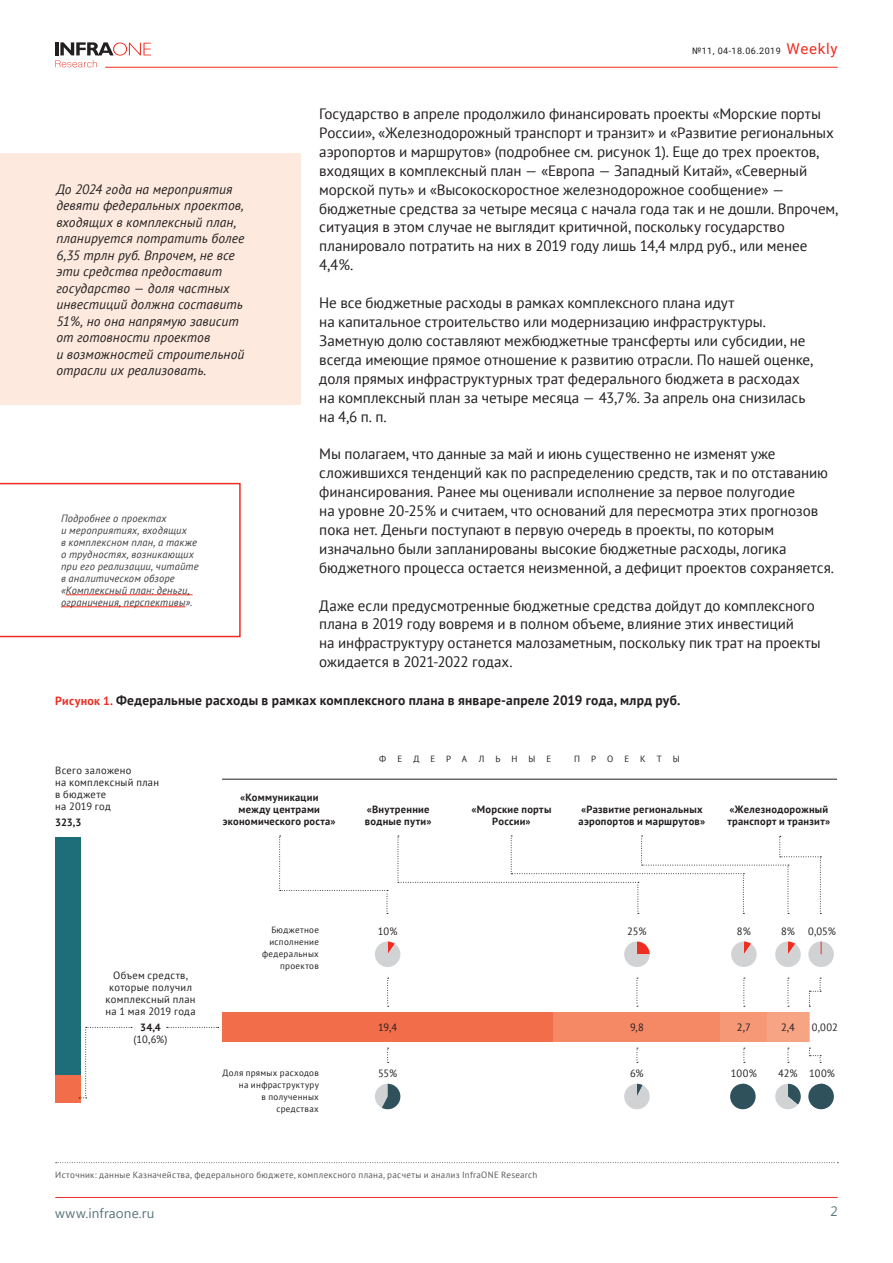
<style>
.page{position:relative;width:893px;height:1263px;background:#fff}
.page>*{position:absolute;margin:0;border:0;box-sizing:border-box;transform-origin:0 0}
.Body_main{font:15px/18.9px "PT Sans";letter-spacing:-.005em;color:#231f20}
.body_innerText{font:italic 13.5px/16.5px "PT Sans";letter-spacing:.005em;color:#231f20}
.Figure_Head{font:700 13.5px "PT Sans";letter-spacing:.015em;color:#231f20}
.t1{font:13.5px "Segoe UI";letter-spacing:.01em;color:#58747c}
.body_innerText-2{font:italic 10.5px/12px "PT Sans";letter-spacing:.015em;color:#3e3e3f}
.Head_Infograf{font:700 10.5px/12px "PT Sans";letter-spacing:.025em;color:#231f20}
.Head_Infograf-2{font:10.5px/12px "PT Sans";letter-spacing:.025em;color:#231f20;text-align:center}
.Head_Infograf-3{font:9px/12px "PT Sans";letter-spacing:.035em;color:#231f20;text-align:right}
.ist{font:9px "PT Sans";letter-spacing:.03em;color:#57585a}
.t2{font:9px "Roboto";letter-spacing:.05em;color:#231f20}
.Head_Infograf-4{font:9px "PT Sans";letter-spacing:1.23em;color:#231f20}
.s1{font-size:15px;color:#ee2e22}
.s2{font-size:12px;color:#ee2e22}
.s3{font-weight:700}
</style>
<div class="page">
<div style="left:222px;top:1012px;width:331px;height:30px;background:#f26d4a"></div>
<div style="left:553px;top:1012px;width:168px;height:30px;background:#f58966"></div>
<div style="left:767px;top:1012px;width:42px;height:30px;background:#f7a485"></div>
<div style="left:721px;top:1012px;width:46px;height:30px;background:#f69776"></div>
<hr style="left:809px;top:1012px;width:1px;height:30px;background:#fbc0a7">
<div style="left:0;top:154px;width:301px;height:251px;background:#fde9dd"></div>
<svg style="left:0;top:483px;width:241px;height:154px"></svg>
<svg style="left:56px;top:1162px;width:782px;height:1px"></svg>
<div style="left:55px;top:1075px;width:26px;height:28px;background:#f26d4a"></div>
<div style="left:55px;top:837px;width:26px;height:238px;background:#1e6e79"></div>
<svg style="left:79px;top:1027px;width:53px;height:71px"></svg>
<hr style="left:222px;top:779px;width:615px;height:1px;background:#231f20">
<svg style="left:167px;top:1027px;width:52px;height:1px"></svg>
<svg style="left:279px;top:836px;width:109px;height:78px"></svg>
<svg style="left:398px;top:836px;width:423px;height:78px"></svg>
<svg style="left:387px;top:978px;width:2px;height:29px"></svg>
<svg style="left:387px;top:1048px;width:2px;height:15px"></svg>
<svg style="left:637px;top:978px;width:1px;height:29px"></svg>
<svg style="left:743px;top:978px;width:2px;height:29px"></svg>
<svg style="left:743px;top:1048px;width:2px;height:15px"></svg>
<svg style="left:788px;top:978px;width:1px;height:29px"></svg>
<div style="left:730px;top:1084px;width:26px;height:25px;background:#2e515c;border-radius:50%"></div>
<div style="left:808px;top:1084px;width:26px;height:25px;background:#2e515c;border-radius:50%"></div>
<svg style="left:809px;top:978px;width:12px;height:29px"></svg>
<svg style="left:809px;top:1048px;width:12px;height:15px"></svg>
<div style="left:808px;top:941px;width:26px;height:26px;background:#d1d2d4;border-radius:50%"></div>
<svg style="left:821px;top:941px;width:1px;height:13px"></svg>
<svg style="left:375px;top:941px;width:26px;height:26px"></svg>
<svg style="left:624px;top:941px;width:26px;height:26px"></svg>
<svg style="left:731px;top:941px;width:26px;height:26px"></svg>
<svg style="left:775px;top:941px;width:26px;height:26px"></svg>
<svg style="left:375px;top:1084px;width:26px;height:26px"></svg>
<svg style="left:624px;top:1084px;width:26px;height:26px"></svg>
<svg style="left:775px;top:1084px;width:26px;height:26px"></svg>
<hr style="left:55px;top:1197px;width:783px;height:1px;background:#ee2e22">
<hr style="left:105px;top:67px;width:733px;height:1px;background:#ee2e22">
<svg style="left:55px;top:42px;width:96px;height:25px"></svg>
<p class="body_innerText" style="left:56px;top:180px;width:190px">До 2024 года на мероприятия девяти федеральных проектов, входящих в комплексный план, планируется потратить более<br>6,35 трлн руб. Впрочем, не все эти средства предоставит государство — доля частных инвестиций должна составить<br>51%, но она напрямую зависит от готовности проектов<br>и возможностей строительной отрасли их реализовать.</p>
<p class="body_innerText-2" style="left:61px;top:512px;width:139px">Подробнее о проектах<br>и мероприятиях, входящих<br>в комплексном план, а также о трудностях, возникающих при его реализации, читайте в аналитическом обзоре «Комплексный план: деньги, ограничения, перспективы».</p>
<p class="t2" style="left:692px;top:44px;width:147px">№11, 04-18.06.2019 <span class="s1">Weekly</span></p>
<p class="Body_main" style="left:319px;top:104px;width:520px">Государство в апреле продолжило финансировать проекты «Морские порты России», «Железнодорожный транспорт и транзит» и «Развитие региональных аэропортов и маршрутов» (подробнее см. рисунок 1). Еще до трех проектов, входящих в комплексный план — «Европа — Западный Китай», «Северный морской путь» и «Высокоскоростное железнодорожное сообщение» — бюджетные средства за четыре месяца с начала года так и не дошли. Впрочем, ситуация в этом случае не выглядит критичной, поскольку государство планировало потратить на них в 2019 году лишь 14,4 млрд руб., или менее 4,4%.</p>
<p class="Body_main" style="left:319px;top:293px;width:495px">Не все бюджетные расходы в рамках комплексного плана идут<br>на капитальное строительство или модернизацию инфраструктуры.<br>Заметную долю составляют межбюджетные трансферты или субсидии, не всегда имеющие прямое отношение к развитию отрасли. По нашей оценке, доля прямых инфраструктурных трат федерального бюджета в расходах на комплексный план за четыре месяца — 43,7%. За апрель она снизилась на 4,6 п. п.</p>
<p class="Body_main" style="left:319px;top:444px;width:516px">Мы полагаем, что данные за май и июнь существенно не изменят уже сложившихся тенденций как по распределению средств, так и по отставанию финансирования. Ранее мы оценивали исполнение за первое полугодие<br>на уровне 20‑25% и считаем, что оснований для пересмотра этих прогнозов пока нет. Деньги поступают в первую очередь в проекты, по которым изначально были запланированы высокие бюджетные расходы, логика бюджетного процесса остается неизменной, а дефицит проектов сохраняется.</p>
<p class="Body_main" style="left:319px;top:595px;width:503px">Даже если предусмотренные бюджетные средства дойдут до комплексного плана в 2019 году вовремя и в полном объеме, влияние этих инвестиций<br>на инфраструктуру останется малозаметным, поскольку пик трат на проекты ожидается в 2021‑2022 годах.</p>
<p class="Figure_Head" style="left:55px;top:691px;width:627px"><span class="s2">Рисунок 1.</span> Федеральные расходы в рамках комплексного плана в январе-апреле 2019 года, млрд руб.</p>
<p class="Head_Infograf-2" style="left:55px;top:764px;width:105px;text-align:left">Всего заложено<br>на комплексный план в бюджете<br>на 2019 год</p>
<p class="Head_Infograf" style="left:55px;top:816px;width:28px">323,3</p>
<p class="Head_Infograf-3" style="left:379px;top:752px;width:89px">ФЕДЕРА</p>
<p class="Head_Infograf-3" style="left:479px;top:752px;width:74px">ЛЬНЫЕ</p>
<p class="Head_Infograf-4" style="left:574px;top:753px;width:107px">ПРОЕКТЫ</p>
<p class="Head_Infograf" style="left:223px;top:791px;width:114px;text-align:center">«Коммуникации<br>между центрами экономического роста»</p>
<p class="Head_Infograf" style="left:365px;top:803px;width:68px">«Внутренние водные пути»</p>
<p class="Head_Infograf" style="left:578px;top:803px;width:128px">«Развитие региональных аэропортов и маршрутов»</p>
<p class="Head_Infograf" style="left:472px;top:803px;width:81px;text-align:center">«Морские порты<br>России»</p>
<p class="Head_Infograf" style="left:727px;top:803px;width:104px">«Железнодорожный транспорт и транзит»</p>
<p class="Head_Infograf-2" style="left:105px;top:969px;width:92px">Объем средств, которые получил комплексный план на 1 мая 2019 года</p>
<p class="Head_Infograf-2" style="left:134px;top:1021px;width:36px"><span class="s3">34,4 </span>(10,6%)</p>
<p class="Head_Infograf-3" style="left:262px;top:924px;width:58px">Бюджетное исполнение федеральных проектов</p>
<p class="Head_Infograf-3" style="left:223px;top:1066px;width:98px">Доля прямых расходов на инфраструктуру<br>в полученных средствах</p>
<p class="Head_Infograf-2" style="left:378px;top:925px;width:21px">10%</p>
<p class="Head_Infograf-2" style="left:627px;top:925px;width:21px">25%</p>
<p class="Head_Infograf-2" style="left:737px;top:925px;width:15px">8%</p>
<p class="Head_Infograf-2" style="left:781px;top:925px;width:15px">8%</p>
<p class="Head_Infograf-2" style="left:808px;top:925px;width:29px">0,05%</p>
<p class="Head_Infograf-2" style="left:378px;top:1021px;width:21px">19,4</p>
<p class="Head_Infograf-2" style="left:630px;top:1021px;width:15px">9,8</p>
<p class="Head_Infograf-2" style="left:737px;top:1021px;width:15px">2,7</p>
<p class="Head_Infograf-2" style="left:781px;top:1021px;width:15px">2,4</p>
<p class="Head_Infograf-2" style="left:812px;top:1021px;width:27px">0,002</p>
<p class="Head_Infograf-2" style="left:378px;top:1067px;width:21px">55%</p>
<p class="Head_Infograf-2" style="left:630px;top:1067px;width:15px">6%</p>
<p class="Head_Infograf-2" style="left:731px;top:1067px;width:27px">100%</p>
<p class="Head_Infograf-2" style="left:778px;top:1067px;width:21px">42%</p>
<p class="Head_Infograf-2" style="left:809px;top:1067px;width:27px">100%</p>
<p class="ist" style="left:55px;top:1169px;width:483px">Источник: данные Казначейства, федерального бюджете, комплексного плана, расчеты и анализ InfraONE Research</p>
<p class="t1" style="left:55px;top:1203px;width:101px">www.infraone.ru</p>
<p class="t1" style="left:830px;top:1202px;width:9px">2</p>
</div>
